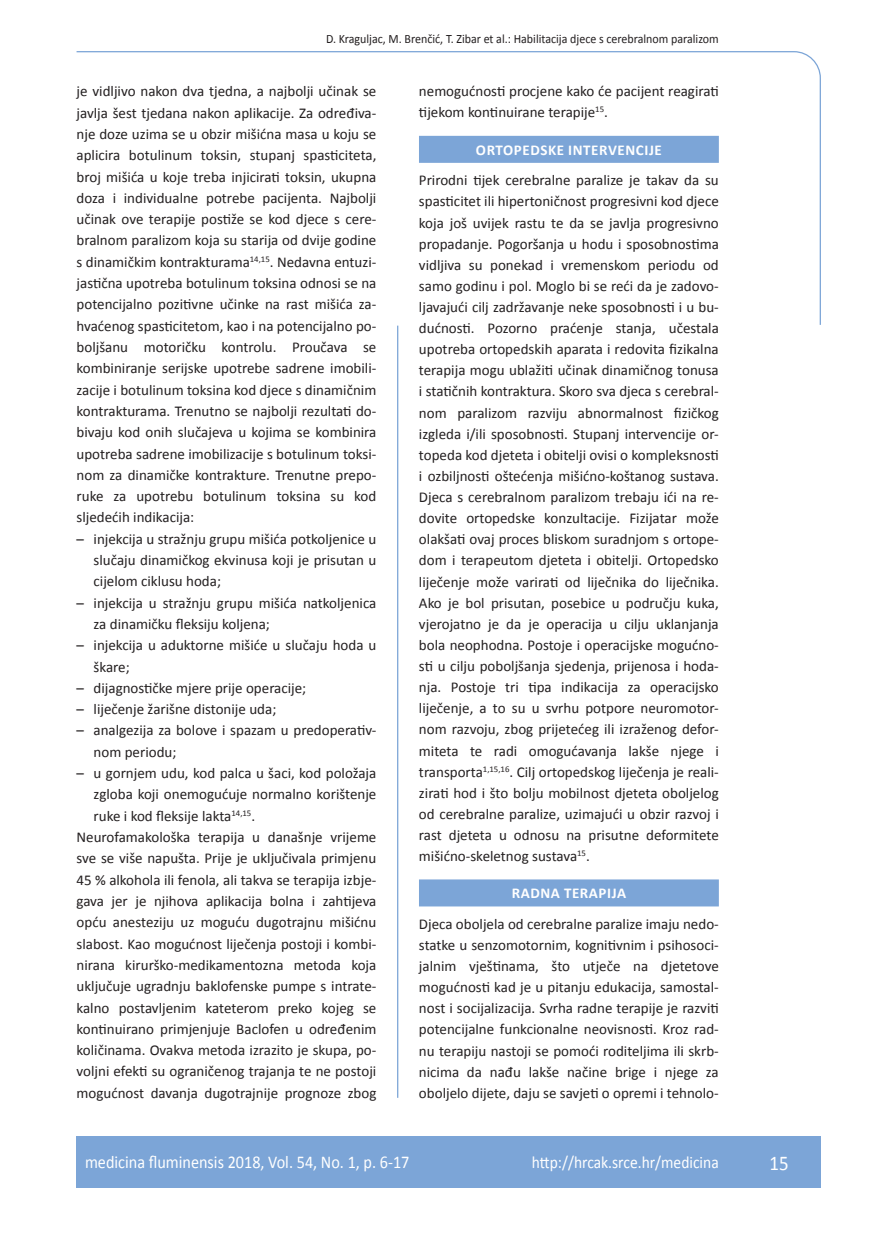
<style>
.page{position:relative;width:872px;height:1234px;background:#fff}
.page>*{position:absolute;margin:0;border:0;box-sizing:border-box;transform-origin:0 0}
.t1{font:21px "Calibri";color:#fff;scale:.9 1}
.t2{font:18px "Calibri";color:#fff;scale:.9 1}
.t3{font:17.25px "Calibri";color:#fff;scale:.9 1}
.t4{font:15px/21.1px "Calibri";color:#231f20;text-align:justify}
.t5{font:700 15px "Calibri";letter-spacing:.04em;color:#fff}
.t6{font:12.75px "Calibri";color:#231f20;scale:.94 1}
</style>
<div class="page">
<svg style="left:76px;top:51px;width:745px;height:275px"></svg>
<hr style="left:397px;top:325px;width:1px;height:772px;background:#7ca5d7">
<div style="left:77px;top:1135px;width:744px;height:51px;background:#7ca5d7"></div>
<div style="left:419px;top:136px;width:300px;height:27px;background:#7ca5d7"></div>
<div style="left:419px;top:879px;width:300px;height:27px;background:#7ca5d7"></div>
<p class="t6" style="left:326px;top:30px;width:419px">D. Kraguljac, M. Brenčić, T. Zibar et al.: Habilitacija djece s cerebralnom paralizom</p>
<p class="t4" style="left:77px;top:80px;width:301px">je vidljivo nakon dva tjedna, a najbolji učinak se javlja šest tjedana nakon aplikacije. Za određiva&shy;nje doze uzima se u obzir mišićna masa u koju se aplicira botulinum toksin, stupanj spasticiteta, broj mišića u koje treba injicirati toksin, ukupna doza i individualne potrebe pacijenta. Najbolji učinak ove terapije postiže se kod djece s cere&shy;bralnom paralizom koja su starija od dvije godine s dinamičkim kontrakturama<sup>14,15</sup>. Nedavna entuzi&shy;jastična upotreba botulinum toksina odnosi se na potencijalno pozitivne učinke na rast mišića za&shy;hvaćenog spasticitetom, kao i na potencijalno po&shy;boljšanu motoričku kontrolu. Proučava se kombiniranje serijske upotrebe sadrene imobili&shy;zacije i botulinum toksina kod djece s dinamičnim kontrakturama. Trenutno se najbolji rezultati do&shy;bivaju kod onih slučajeva u kojima se kombinira upotreba sadrene imobilizacije s botulinum toksi&shy;nom za dinamičke kontrakture. Trenutne prepo&shy;ruke za upotrebu botulinum toksina su kod sljedećih indikacija:</p>
<p class="t4" style="left:94px;top:527px;width:284px;text-indent:-17px">– injekcija u stražnju grupu mišića potkoljenice u slučaju dinamičkog ekvinusa koji je prisutan u cijelom ciklusu hoda;</p>
<p class="t4" style="left:94px;top:591px;width:284px;text-indent:-17px">– injekcija u stražnju grupu mišića natkoljenica za dinamičku fleksiju koljena;</p>
<p class="t4" style="left:94px;top:633px;width:284px;text-indent:-17px">– injekcija u aduktorne mišiće u slučaju hoda u škare;</p>
<p class="t4" style="left:77px;top:676px;width:231px">– dijagnostičke mjere prije operacije;</p>
<p class="t4" style="left:77px;top:697px;width:201px">– liječenje žarišne distonije uda;</p>
<p class="t4" style="left:94px;top:719px;width:284px;text-indent:-17px">– analgezija za bolove i spazam u predoperativ&shy;nom periodu;</p>
<p class="t4" style="left:77px;top:761px;width:301px">– u gornjem udu, kod palca u šaci, kod položaja</p>
<p class="t4" style="left:94px;top:782px;width:284px">zgloba koji onemogućuje normalno korištenje</p>
<p class="t4" style="left:94px;top:804px;width:163px">ruke i kod fleksije lakta<sup>14,15</sup>.</p>
<p class="t4" style="left:77px;top:825px;width:301px">Neurofamakološka terapija u današnje vrijeme</p>
<p class="t4" style="left:77px;top:847px;width:301px">sve se više napušta. Prije je uključivala primjenu</p>
<p class="t4" style="left:77px;top:868px;width:301px">45 % alkohola ili fenola, ali takva se terapija izbje-</p>
<p class="t4" style="left:77px;top:889px;width:301px">gava jer je njihova aplikacija bolna i zahtijeva</p>
<p class="t4" style="left:77px;top:910px;width:301px">opću anesteziju uz moguću dugotrajnu mišićnu</p>
<p class="t4" style="left:77px;top:932px;width:301px">slabost. Kao mogućnost liječenja postoji i kombi-</p>
<p class="t4" style="left:77px;top:953px;width:301px">nirana kirurško-medikamentozna metoda koja</p>
<p class="t4" style="left:77px;top:974px;width:301px">uključuje ugradnju baklofenske pumpe s intrate-</p>
<p class="t4" style="left:77px;top:996px;width:301px">kalno postavljenim kateterom preko kojeg se</p>
<p class="t4" style="left:77px;top:1017px;width:301px">kontinuirano primjenjuje Baclofen u određenim</p>
<p class="t4" style="left:77px;top:1038px;width:301px">količinama. Ovakva metoda izrazito je skupa, po-</p>
<p class="t4" style="left:77px;top:1059px;width:301px">voljni efekti su ograničenog trajanja te ne postoji</p>
<p class="t4" style="left:77px;top:1081px;width:301px">mogućnost davanja dugotrajnije prognoze zbog</p>
<p class="t4" style="left:419px;top:80px;width:301px">nemogućnosti procjene kako će pacijent reagirati tijekom kontinuirane terapije<sup>15</sup>.</p>
<p class="t5" style="left:476px;top:140px;width:187px">ORTOPEDSKE INTERVENCIJE</p>
<p class="t4" style="left:419px;top:169px;width:301px">Prirodni tijek cerebralne paralize je takav da su spasticitet ili hipertoničnost progresivni kod djece koja još uvijek rastu te da se javlja progresivno propadanje. Pogoršanja u hodu i sposobnostima vidljiva su ponekad i vremenskom periodu od samo godinu i pol. Moglo bi se reći da je zadovo&shy;ljavajući cilj zadržavanje neke sposobnosti i u bu&shy;dućnosti. Pozorno praćenje stanja, učestala upotreba ortopedskih aparata i redovita fizikalna terapija mogu ublažiti učinak dinamičnog tonusa i statičnih kontraktura. Skoro sva djeca s cerebral&shy;nom paralizom razviju abnormalnost fizičkog izgleda i/ili sposobnosti. Stupanj intervencije or&shy;topeda kod djeteta i obitelji ovisi o kompleksnosti i ozbiljnosti oštećenja mišićno-koštanog sustava.<br>Djeca s cerebralnom paralizom trebaju ići na re&shy;dovite ortopedske konzultacije. Fizijatar može olakšati ovaj proces bliskom suradnjom s ortope&shy;dom i terapeutom djeteta i obitelji. Ortopedsko liječenje može varirati od liječnika do liječnika.<br>Ako je bol prisutan, posebice u području kuka, vjerojatno je da je operacija u cilju uklanjanja bola neophodna. Postoje i operacijske mogućno&shy;sti u cilju poboljšanja sjedenja, prijenosa i hoda&shy;nja. Postoje tri tipa indikacija za operacijsko liječenje, a to su u svrhu potpore neuromotor&shy;nom razvoju, zbog prijetećeg ili izraženog defor&shy;miteta te radi omogućavanja lakše njege i transporta<sup>1,15,16</sup>. Cilj ortopedskog liječenja je reali&shy;zirati hod i što bolju mobilnost djeteta oboljelog od cerebralne paralize, uzimajući u obzir razvoj i rast djeteta u odnosu na prisutne deformitete mišićno-skeletnog sustava<sup>15</sup>.</p>
<p class="t5" style="left:512px;top:883px;width:116px">RADNA TERAPIJA</p>
<p class="t4" style="left:419px;top:912px;width:301px">Djeca oboljela od cerebralne paralize imaju nedo&shy;statke u senzomotornim, kognitivnim i psihosoci&shy;jalnim vještinama, što utječe na djetetove mogućnosti kad je u pitanju edukacija, samostal&shy;nost i socijalizacija. Svrha radne terapije je razviti potencijalne funkcionalne neovisnosti. Kroz rad&shy;nu terapiju nastoji se pomoći roditeljima ili skrb&shy;nicima da nađu lakše načine brige i njege za oboljelo dijete, daju se savjeti o opremi i tehnolo-</p>
<p class="t2" style="left:85px;top:1150px;width:362px">medicina fluminensis 2018, Vol. 54, No. 1, p. 6-17</p>
<p class="t3" style="left:532px;top:1151px;width:209px">http://hrcak.srce.hr/medicina</p>
<h1 class="t1" style="left:769px;top:1149px;width:23px">15</h1>
</div>
